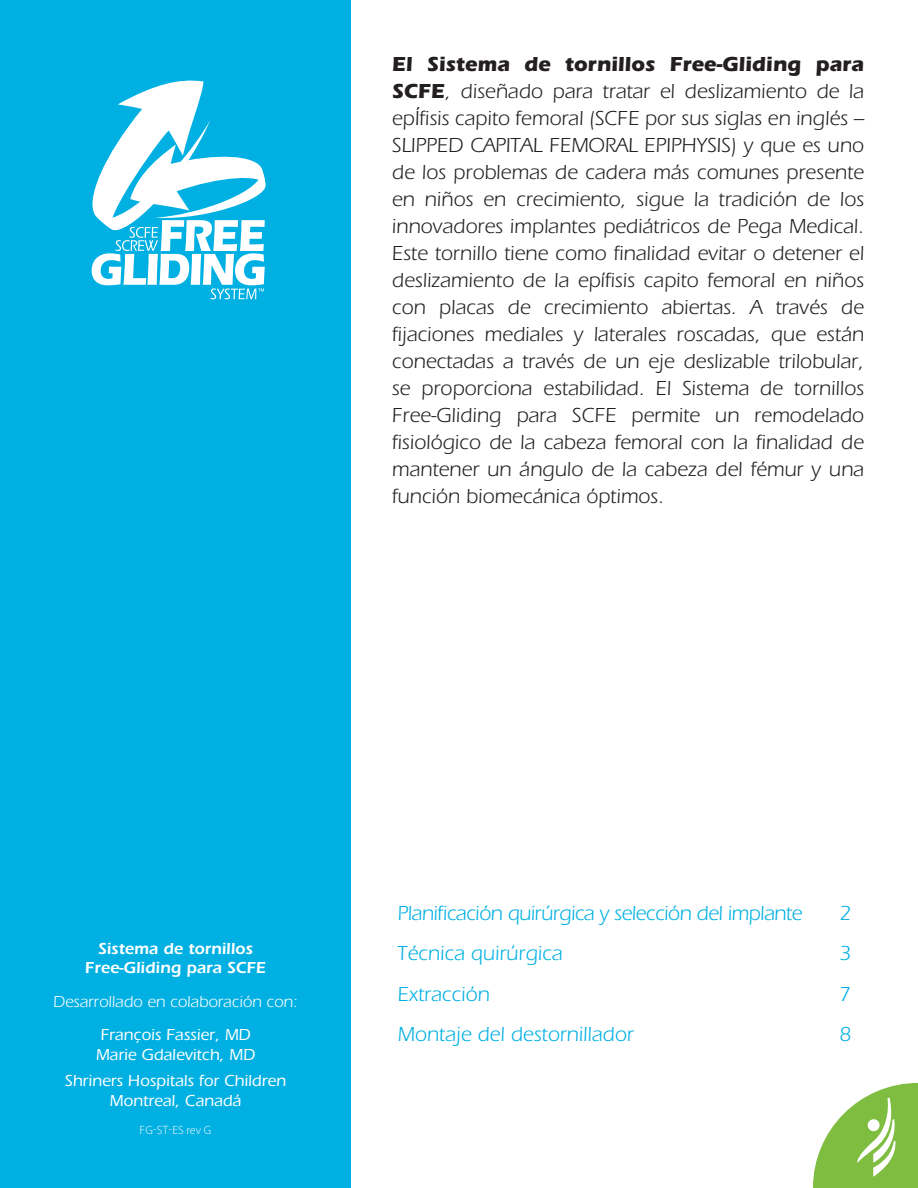
<style>
.page{position:relative;width:918px;height:1188px;background:#fff}
.page>*{position:absolute;margin:0;border:0;box-sizing:border-box;transform-origin:0 0}
.t1{font:21px/27px "Itc Eras";color:#231f20;text-align:justify}
.t2{font:21px "Itc Eras";color:#00b0e2}
.t3{font:21px "Itc Eras";letter-spacing:-.025em;color:#00b0e2}
.t4{font:500 16.5px "Itc Eras";color:#fff}
.t5{font:600 16.5px/19.8px "Itc Eras";color:#fff;text-align:center}
.t6{font:16.5px "Itc Eras";color:#fff}
.t7{font:300 12px "Myriad Pro";letter-spacing:.02em;color:#fff}
.s1{font-weight:700}
</style>
<div class="page">
<svg style="left:813px;top:1083px;width:105px;height:105px"></svg>
<div style="left:0;top:0;width:351px;height:1188px;background:#00b0e2"></div>
<svg style="left:91px;top:80px;width:175px;height:219px"></svg>
<p class="t1" style="left:392px;top:51px;width:474px"><span class="s1">El Sistema de tornillos Free-Gliding para SCFE</span>, diseñado para tratar el deslizamiento de la epÍfisis capito femoral (SCFE por sus siglas en inglés – SLIPPED CAPITAL FEMORAL EPIPHYSIS) y que es uno de los problemas de cadera más comunes presente en niños en crecimiento, sigue la tradición de los innovadores implantes pediátricos de Pega Medical.<br>Este tornillo tiene como finalidad evitar o detener el deslizamiento de la epífisis capito femoral en niños con placas de crecimiento abiertas. A través de fijaciones mediales y laterales roscadas, que están conectadas a través de un eje deslizable trilobular, se proporciona estabilidad. El Sistema de tornillos Free-Gliding para SCFE permite un remodelado fisiológico de la cabeza femoral con la finalidad de mantener un ángulo de la cabeza del fémur y una función biomecánica óptimos.</p>
<p class="t5" style="left:85px;top:938px;width:183px">Sistema de tornillos<br>Free-Gliding para SCFE</p>
<p class="t6" style="left:53px;top:992px;width:246px">Desarrollado en colaboración con:</p>
<p class="t4" style="left:100px;top:1025px;width:152px">François Fassier, MD</p>
<p class="t4" style="left:96px;top:1045px;width:161px">Marie Gdalevitch, MD</p>
<p class="t4" style="left:65px;top:1072px;width:223px">Shriners Hospitals for Children</p>
<p class="t4" style="left:110px;top:1091px;width:133px">Montreal, Canadá</p>
<p class="t7" style="left:140px;top:1123px;width:73px">FG-ST-ES rev G</p>
<p class="t3" style="left:398px;top:901px;width:406px">Planificación quirúrgica y selección del implante</p>
<p class="t2" style="left:840px;top:901px;width:13px">2</p>
<p class="t2" style="left:398px;top:942px;width:167px">Técnica quirúrgica</p>
<p class="t2" style="left:840px;top:942px;width:13px">3</p>
<p class="t2" style="left:398px;top:982px;width:94px">Extracción</p>
<p class="t2" style="left:840px;top:982px;width:13px">7</p>
<p class="t2" style="left:398px;top:1023px;width:238px">Montaje del destornillador</p>
<p class="t2" style="left:840px;top:1023px;width:13px">8</p>
</div>
